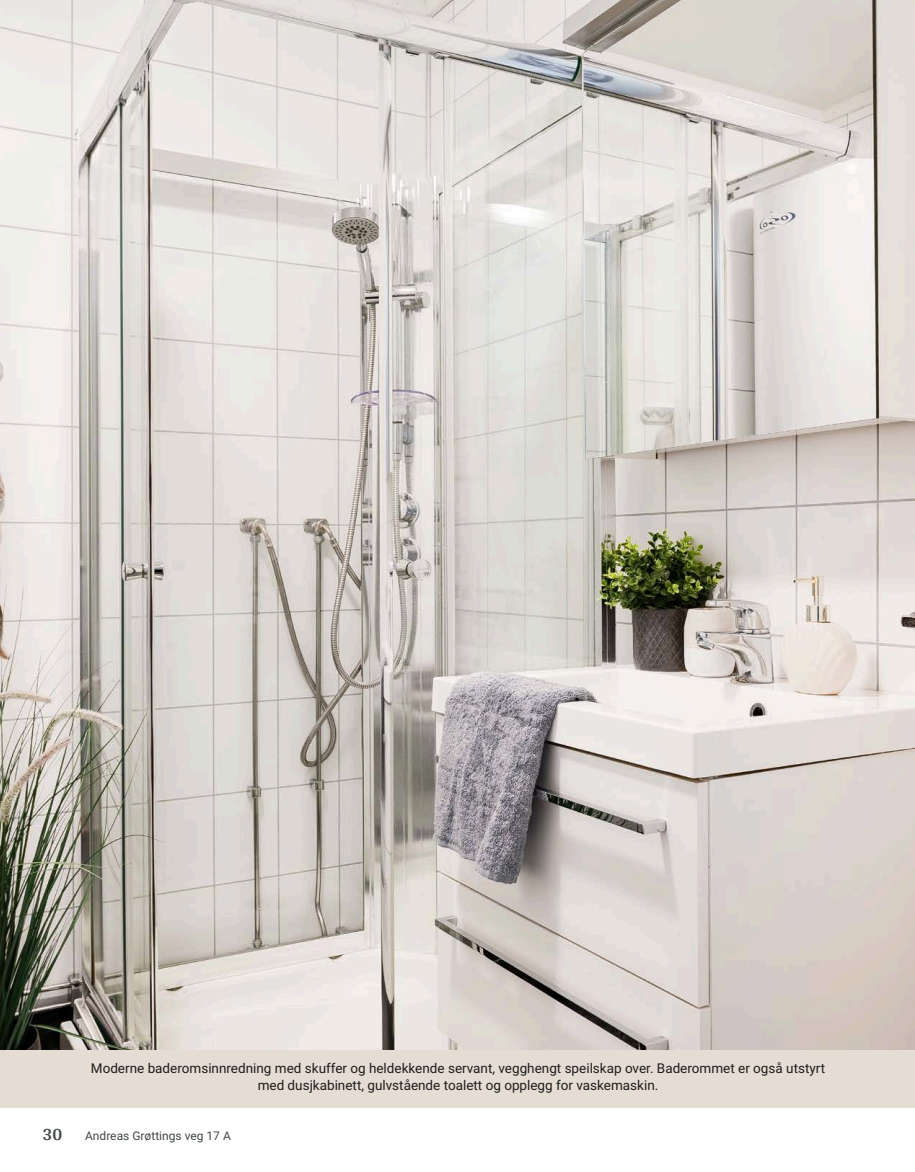
<style>
.page{position:relative;width:915px;height:1172px;background:#fff}
.page>*{position:absolute;margin:0;border:0;box-sizing:border-box;transform-origin:0 0}
.t1{font:700 18px "Arya";color:#414749}
.t2{font:13.5px/16.5px "Roboto Vitec";color:#1d1d1b;text-align:center}
.t3{font:12px "Roboto Vitec";color:#414749}
</style>
<div class="page">
<img style="left:0;top:0;width:914px;height:1050px">
<div style="left:0;top:1050px;width:914px;height:58px;background:#e5dcd4"></div>
<hr style="left:914px;top:492px;width:1px;height:58px;background:#e5dcd4">
<hr style="left:914px;top:1050px;width:1px;height:58px;background:#e5dcd4">
<p class="t2" style="left:91px;top:1060px;width:735px">Moderne baderomsinnredning med skuffer og heldekkende servant, vegghengt speilskap over. Baderommet er også utstyrt med dusjkabinett, gulvstående toalett og opplegg for vaskemaskin.</p>
<h1 class="t1" style="left:43px;top:1123px;width:21px">30</h1>
<p class="t3" style="left:85px;top:1127px;width:147px">Andreas Grøttings veg 17 A</p>
</div>
